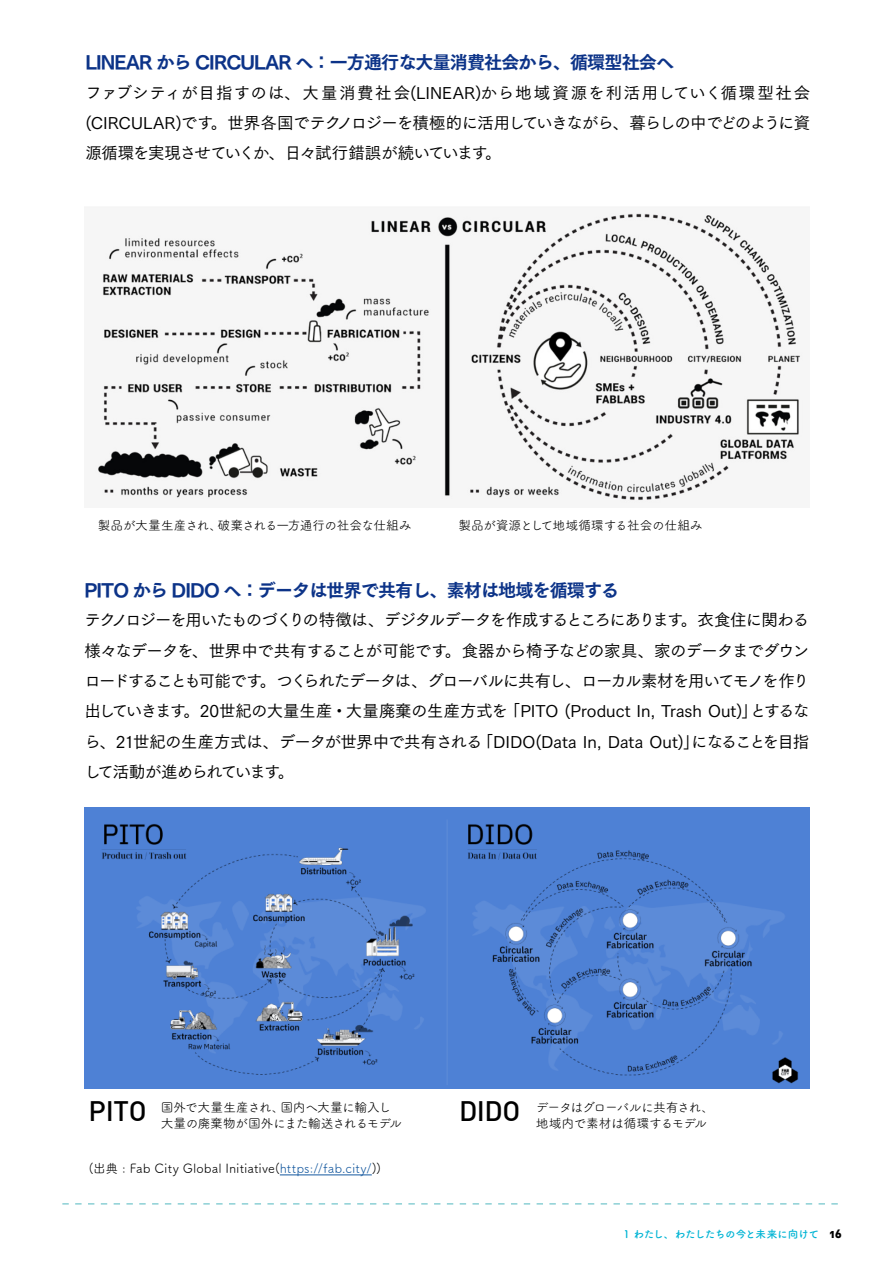
<style>
.page{position:relative;width:893px;height:1263px;background:#fff}
.page>*{position:absolute;margin:0;border:0;box-sizing:border-box;transform-origin:0 0}
.t1{font:500 27.6px "DIN";color:#000}
.t2{font:18px "Tsuku Go Pro E";letter-spacing:-.05em;color:#0c3388}
.t3{font:16.5px/30.3px "Tsuku Go Pro M";letter-spacing:-.06em;color:#000;text-align:justify}
.t4{font:12.75px "Tsuku A Rd Gothic Std R";letter-spacing:.005em;color:#000}
.t5{font:12.75px/15.9px "Tsuku A Rd Gothic Std R";letter-spacing:-.04em;color:#000}
.t6{font:12.75px "Tsuku A Rd Gothic Std R";letter-spacing:-.015em;color:#000}
.t7{font:12.75px "Tsuku A Rd Gothic Std R";letter-spacing:-.035em;color:#000}
.t8{font:12.75px "Tsuku A Rd Gothic Std R";letter-spacing:-.08em;color:#000}
.t9{font:10.65px "Tsuku A Rd Gothic Std B";letter-spacing:-.035em;color:#00b4d4}
.s1{color:#15599f}
.s2{font-family:"DIN Black Alternate";font-size:11.7px;color:#000}
</style>
<div class="page">
<svg style="left:62px;top:1203px;width:776px;height:1px"></svg>
<img style="left:95px;top:213px;width:707px;height:290px">
<img style="left:84px;top:807px;width:725px;height:282px">
<hr style="left:280px;top:1174px;width:92px;height:1px;background:#15599f">
<p class="t2" style="left:85px;top:46px;width:590px">LINEAR から CIRCULAR へ：一方通行な大量消費社会から、循環型社会へ</p>
<p class="t3" style="left:85px;top:76px;width:726px">ファブシティが目指すのは、大量消費社会(LINEAR)から地域資源を利活用していく循環型社会(CIRCULAR)です。世界各国でテクノロジーを積極的に活用していきながら、暮らしの中でどのように資源循環を実現させていくか、日々試行錯誤が続いています。</p>
<p class="t7" style="left:98px;top:515px;width:315px">製品が大量生産され、破棄される一方通行の社会な仕組み</p>
<p class="t6" style="left:458px;top:515px;width:246px">製品が資源として地域循環する社会の仕組み</p>
<p class="t2" style="left:84px;top:574px;width:536px">PITO から DIDO へ：データは世界で共有し、素材は地域を循環する</p>
<p class="t3" style="left:84px;top:603px;width:726px">テクノロジーを用いたものづくりの特徴は、デジタルデータを作成するところにあります。衣食住に関わる様々なデータを、世界中で共有することが可能です。食器から椅子などの家具、家のデータまでダウンロードすることも可能です。つくられたデータは、グローバルに共有し、ローカル素材を用いてモノを作り出していきます。20世紀の大量生産・大量廃棄の生産方式を「PITO (Product In, Trash Out)」とするなら、21世紀の生産方式は、データが世界中で共有される「DIDO(Data In, Data Out)」になることを目指して活動が進められています。</p>
<h1 class="t1" style="left:89px;top:1093px;width:59px">PITO</h1>
<p class="t6" style="left:459px;top:1113px;width:249px"><sup>DIDO</sup> 地域内で素材は循環するモデル</p>
<p class="t4" style="left:89px;top:1159px;width:294px">(出典 : Fab City Global Initiative(<span class="s1">https://fab.city/</span>))</p>
<p class="t5" style="left:161px;top:1098px;width:243px">国外で大量生産され、国内へ大量に輸入し大量の廃棄物が国外にまた輸送されるモデル</p>
<p class="t8" style="left:536px;top:1097px;width:180px">データはグローバルに共有され、</p>
<p class="t9" style="left:623px;top:1226px;width:220px">1 わたし、わたしたちの今と未来に向けて <span class="s2">16</span></p>
</div>
